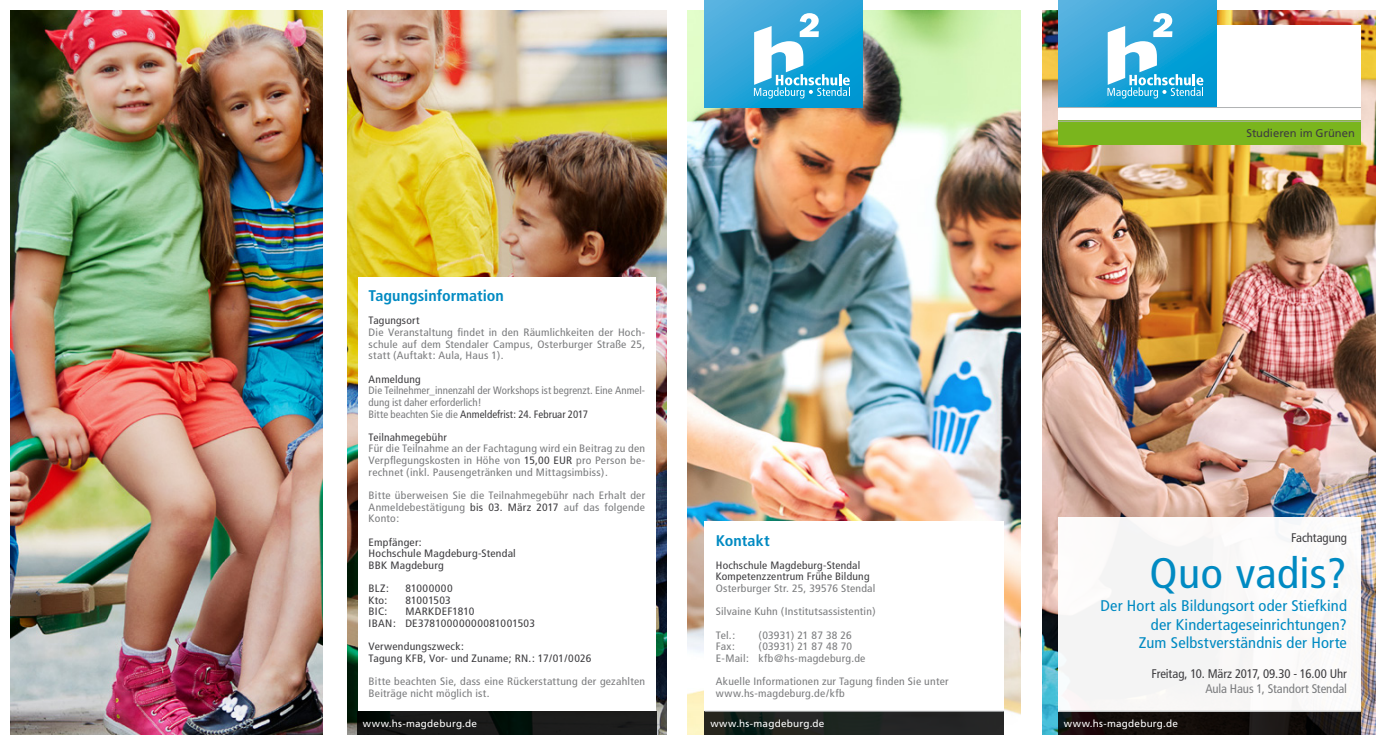
<style>
.page{position:relative;width:1386px;height:745px;background:#fff}
.page>*{position:absolute;margin:0;border:0;box-sizing:border-box;transform-origin:0 0}
.t1{font:condensed 42.75px "Frutiger";letter-spacing:.01em;color:#008ac2;scale:1.07 1}
.t2{font:condensed 15.5px/18.8px "Frutiger";letter-spacing:.005em;color:#008ac2;text-align:right;scale:1.07 1}
.t3{font:700 condensed 15.5px "Frutiger";color:#008ac2;scale:1.04 1}
.t4{font:condensed 12.5px "Frutiger";letter-spacing:-.005em;color:#3e3d40}
.t5{font:condensed 12.5px "Frutiger";letter-spacing:-.005em;color:#7b7c7e}
.t6{font:11.25px "Frutiger";letter-spacing:-.005em;color:#3e3d40}
.t7{font:condensed 10.75px/11.6px "Frutiger";letter-spacing:.02em;color:#7b7c7e;text-align:justify;scale:1.09 1}
.t8{font:condensed 10.75px/11.6px "Frutiger";letter-spacing:.02em;color:#3e3d40;scale:1.09 1}
.t9{font:condensed 10.75px/11.6px "Frutiger";color:#7b7c7e}
.t10{font:condensed 10.75px/11.6px "Frutiger";letter-spacing:.02em;color:#3e3d40;scale:1.07 1}
.t11{font:condensed 10.75px "Frutiger";letter-spacing:.04em;color:#3e3d40;scale:1.09 1}
.t12{font:10px "Frutiger";letter-spacing:.02em;color:#fff}
.s1{color:#3e3d40}
</style>
<div class="page">
<img style="left:11px;top:11px;width:311px;height:722px">
<img style="left:347px;top:11px;width:319px;height:722px">
<img style="left:1042px;top:11px;width:333px;height:722px">
<div style="left:1058px;top:26px;width:302px;height:96px;background:#fff"></div>
<svg style="left:1058px;top:0;width:158px;height:107px"></svg>
<svg style="left:1107px;top:13px;width:96px;height:85px"></svg>
<div style="left:1058px;top:121px;width:302px;height:24px;background:#7ab51d"></div>
<div style="left:1058px;top:517px;width:302px;height:194px;background:#f9f8f7"></div>
<svg style="left:1058px;top:711px;width:302px;height:22px;fill:#160f0b"></svg>
<hr style="left:1058px;top:710px;width:302px;height:1px;background:#b1b3b4">
<img style="left:687px;top:11px;width:333px;height:722px">
<hr style="left:1058px;top:107px;width:302px;height:1px;background:#b1b3b4">
<hr style="left:1058px;top:121px;width:302px;height:1px;background:#b1b3b4">
<svg style="left:357px;top:710px;width:299px;height:23px;fill:#1b1b1a"></svg>
<div style="left:704px;top:521px;width:299px;height:190px;background:#fff"></div>
<svg style="left:704px;top:711px;width:299px;height:22px;fill:#242523"></svg>
<hr style="left:704px;top:710px;width:299px;height:1px;background:#b1b3b4">
<svg style="left:704px;top:0;width:158px;height:107px"></svg>
<svg style="left:754px;top:13px;width:95px;height:85px"></svg>
<div style="left:358px;top:277px;width:298px;height:433px;background:#fff"></div>
<h2 class="t3" style="left:369px;top:286px;width:131px">Tagungsinformation</h2>
<p class="t10" style="left:369px;top:315px;width:49px">Tagungsort</p>
<p class="t7" style="left:369px;top:326px;width:255px">Die Veranstaltung findet in den Räumlichkeiten der Hoch&shy;schule auf dem Stendaler Campus, Osterburger Straße 25, statt (Auftakt: Aula, Haus 1).</p>
<p class="t10" style="left:369px;top:373px;width:50px">Anmeldung</p>
<p class="t9" style="left:369px;top:384px;width:278px">Die Teilnehmer_innenzahl der Workshops ist begrenzt. Eine Anmel&shy;dung ist daher erforderlich!<br>Bitte beachten Sie die <span class="s1">Anmeldefrist: 24. Februar 2017</span></p>
<p class="t10" style="left:369px;top:431px;width:75px">Teilnahmegebühr</p>
<p class="t7" style="left:369px;top:442px;width:255px">Für die Teilnahme an der Fachtagung wird ein Beitrag zu den Verpflegungskosten in Höhe von <span class="s1">15,00 EUR</span> pro Person be&shy;rechnet (inkl. Pausengetränken und Mittagsimbiss).</p>
<p class="t7" style="left:369px;top:489px;width:255px">Bitte überweisen Sie die Teilnahmegebühr nach Erhalt der Anmeldebestätigung <span class="s1">bis 03. März 2017</span> auf das folgende Konto:</p>
<p class="t8" style="left:369px;top:535px;width:137px">Empfänger:<br>Hochschule Magdeburg-Stendal<br>BBK Magdeburg</p>
<p class="t8" style="left:369px;top:582px;width:20px">BLZ:</p>
<p class="t11" style="left:405px;top:581px;width:45px">81000000</p>
<p class="t8" style="left:369px;top:594px;width:19px">Kto:</p>
<p class="t8" style="left:405px;top:594px;width:43px">81001503</p>
<p class="t8" style="left:369px;top:605px;width:19px">BIC:</p>
<p class="t8" style="left:369px;top:605px;width:154px;text-indent:37px">MARKDEF1810<br>IBAN: DE37810000000081001503</p>
<p class="t8" style="left:368px;top:640px;width:206px">Verwendungszweck:<br>Tagung KFB, Vor- und Zuname; RN.: 17/01/0026</p>
<p class="t7" style="left:368px;top:675px;width:255px">Bitte beachten Sie, dass eine Rückerstattung der gezahlten<br>Beiträge nicht möglich ist.</p>
<h2 class="t3" style="left:716px;top:530px;width:53px">Kontakt</h2>
<p class="t10" style="left:716px;top:559px;width:145px">Hochschule Magdeburg-Stendal<br>Kompetenzzentrum Frühe Bildung</p>
<p class="t7" style="left:716px;top:576px;width:148px;line-height:23.2px">Osterburger Str. 25, 39576 Stendal Silvaine Kuhn (Institutsassistentin)<br>Tel.:</p>
<p class="t7" style="left:758px;top:628px;width:87px">(03931) 21 87 38 26</p>
<p class="t7" style="left:716px;top:640px;width:139px;text-indent:42px">(03931) 21 87 48 70<br>E-Mail: kfb@hs-magdeburg.de</p>
<p class="t7" style="left:716px;top:675px;width:215px">Akuelle Informationen zur Tagung finden Sie unter www.hs-magdeburg.de/kfb</p>
<p class="t7" style="left:716px;top:640px;width:19px">Fax:</p>
<p class="t12" style="left:363px;top:716px;width:116px">www.hs-magdeburg.de</p>
<p class="t12" style="left:710px;top:716px;width:116px">www.hs-magdeburg.de</p>
<p class="t6" style="left:1246px;top:126px;width:110px">Studieren im Grünen</p>
<p class="t4" style="left:1291px;top:530px;width:57px">Fachtagung</p>
<h1 class="t1" style="left:1149px;top:548px;width:186px">Quo vadis?</h1>
<h2 class="t2" style="left:1100px;top:596px;width:232px">Der Hort als Bildungsort oder Stiefkind der Kindertageseinrichtungen?<br>Zum Selbstverständnis der Horte</h2>
<p class="t4" style="left:1151px;top:666px;width:197px">Freitag, 10. März 2017, 09.30 - 16.00 Uhr</p>
<p class="t5" style="left:1205px;top:681px;width:143px">Aula Haus 1, Standort Stendal</p>
<p class="t12" style="left:1064px;top:717px;width:116px">www.hs-magdeburg.de</p>
</div>
